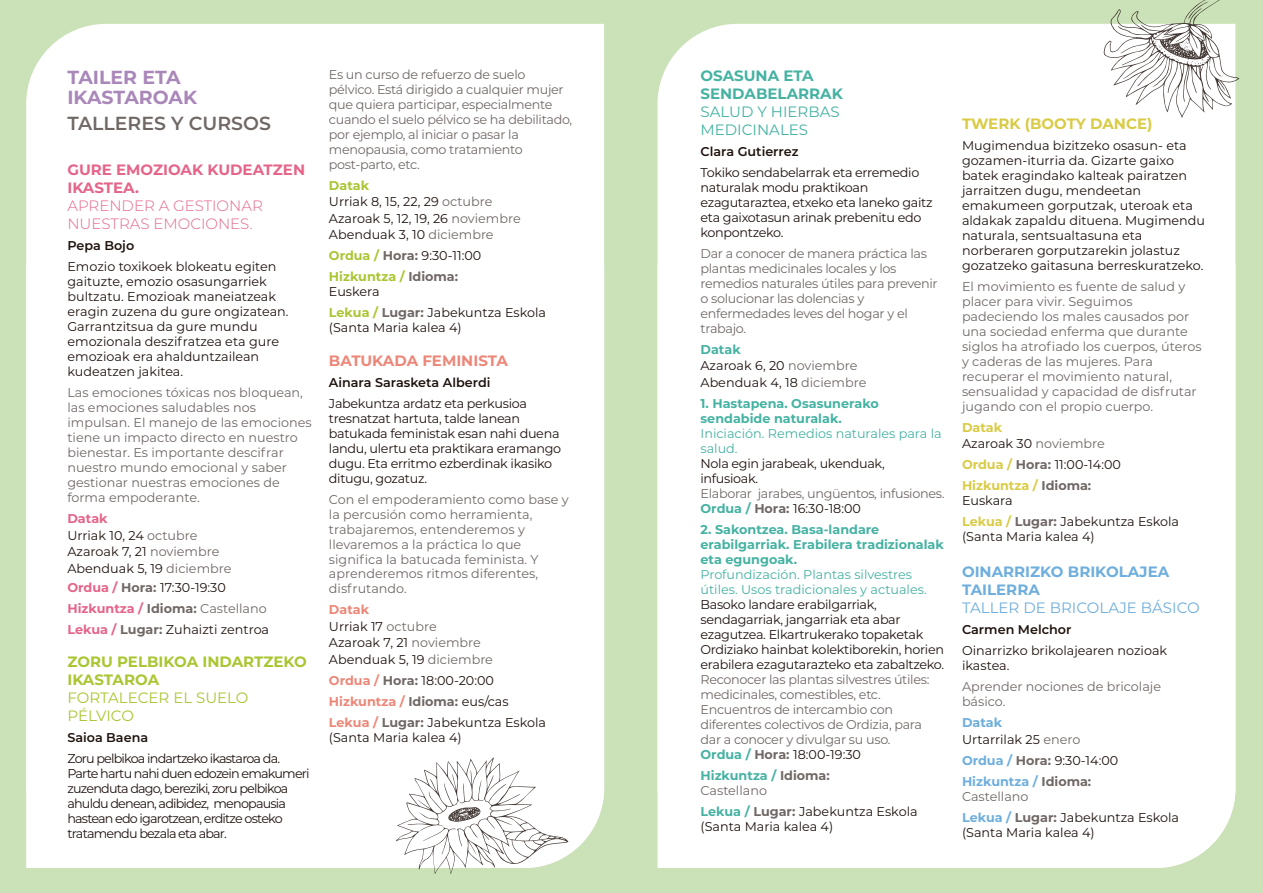
<style>
.page{position:relative;width:1263px;height:893px;background:#fff}
.page>*{position:absolute;margin:0;border:0;box-sizing:border-box;transform-origin:0 0}
.t1{font:700 18.9px/20.2px "Montserrat";color:#a987b9}
.t2{font:600 18.9px "Montserrat";color:rgb(30 18 13/.64)}
.t3{font:300 15px/18px "Montserrat";color:#e56489}
.t4{font:700 15px/18px "Montserrat";color:#a9c632}
.t5{font:700 15px/18px "Montserrat";color:#e56489}
.t6{font:700 15px/18px "Montserrat";color:#6eaedd}
.t7{font:15px/18px "Montserrat";color:#a9c632}
.t8{font:15px/18px "Montserrat";color:#45b2a2}
.t9{font:700 15px/18px "Montserrat";color:#45b2a2}
.t10{font:15px "Montserrat";color:#6eaedd}
.t11{font:700 15px "Montserrat";color:#ec8778}
.t12{font:700 15px "Montserrat";color:#d9cb45}
.t13{font:12.75px/15px "Montserrat";letter-spacing:-.01em;color:#1e120d}
.t14{font:12.75px/15px "Montserrat";letter-spacing:-.01em;color:rgb(30 18 13/.64)}
.t15{font:12.75px/15px "Montserrat";letter-spacing:-.065em;color:#1e120d}
.t16{font:700 12.75px/15px "Montserrat";color:#45b2a2}
.t17{font:12.75px/15px "Montserrat";color:#45b2a2}
.t18{font:600 12.75px "Montserrat";color:#1e120d}
.t19{font:700 12.75px/21px "Montserrat";color:#d9cb45}
.t20{font:700 12.75px/21px "Montserrat";color:#a9c632}
.t21{font:700 12.75px/21px "Montserrat";color:#6eaedd}
.s1{font-weight:700;color:#e56489}
.s2{color:rgb(30 18 13/.64)}
.s3{font-weight:700;color:rgb(30 18 13/.64)}
.s4{font-weight:700;color:#a9c632}
.s5{font-weight:400;color:#1e120d}
.s6{font-weight:700;color:#ec8778}
.s7{font-weight:700;color:#45b2a2}
.s8{font-weight:700}
.s9{color:#1e120d}
.s10{font-weight:400;color:rgb(30 18 13/.64)}
.s11{font-weight:700;color:#d9cb45}
.s12{font-weight:700;color:#6eaedd}
</style>
<div class="page">
<div style="left:0;top:0;width:631px;height:893px;background:#cbe1b7"></div>
<div style="left:26px;top:24px;width:578px;height:241px;background:#fff"></div>
<div style="left:26px;top:265px;width:578px;height:603px;background:#fff"></div>
<div style="left:630px;top:0;width:633px;height:893px;background:#cbe1b7"></div>
<div style="left:657px;top:24px;width:578px;height:241px;background:#fff"></div>
<div style="left:657px;top:265px;width:578px;height:603px;background:#fff"></div>
<svg style="left:1104px;top:0;width:135px;height:118px"></svg>
<svg style="left:396px;top:757px;width:172px;height:117px;background:#ebebe9"></svg>
<h1 class="t1" style="left:67px;top:66px;width:131px">TAILER ETA<br>IKASTAROAK</h1>
<h1 class="t2" style="left:67px;top:110px;width:205px">TALLERES Y CURSOS</h1>
<p class="t5" style="left:67px;top:160px;width:239px">GURE EMOZIOAK KUDEATZEN<br>IKASTEA.</p>
<p class="t3" style="left:67px;top:196px;width:197px">APRENDER A GESTIONAR<br>NUESTRAS EMOCIONES.</p>
<p class="t18" style="left:67px;top:237px;width:68px">Pepa Bojo</p>
<p class="t13" style="left:67px;top:259px;width:223px">Emozio toxikoek blokeatu egiten gaituzte, emozio osasungarriek bultzatu. Emozioak maneiatzeak eragin zuzena du gure ongizatean.<br>Garrantzitsua da gure mundu emozionala deszifratzea eta gure emozioak era ahalduntzailean kudeatzen jakitea.</p>
<p class="t14" style="left:67px;top:385px;width:246px">Las emociones tóxicas nos bloquean, las emociones saludables nos impulsan. El manejo de las emociones tiene un impacto directo en nuestro bienestar. Es importante descifrar nuestro mundo emocional y saber gestionar nuestras emociones de forma empoderante.</p>
<p class="t13" style="left:67px;top:510px;width:166px;line-height:16.5px"><span class="s1">Datak<br></span>Urriak 10, 24 <span class="s2">octubre<br></span>Azaroak 7, 21 <span class="s2">noviembre<br></span>Abenduak 5, 19 <span class="s2">diciembre</span></p>
<p class="t13" style="left:67px;top:577px;width:203px;line-height:21px"><span class="s1">Ordua /</span> <span class="s3">Hora:</span> 17:30-19:30<br><span class="s1">Hizkuntza /</span> <span class="s3">Idioma:</span> <span class="s2">Castellano<br></span><span class="s1">Lekua /</span> <span class="s3">Lugar:</span> Zuhaizti zentroa</p>
<p class="t4" style="left:67px;top:652px;width:241px">ZORU PELBIKOA INDARTZEKO<br>IKASTAROA</p>
<p class="t7" style="left:67px;top:688px;width:183px">FORTALECER EL SUELO<br>PÉLVICO</p>
<p class="t18" style="left:67px;top:729px;width:82px">Saioa Baena</p>
<p class="t15" style="left:67px;top:751px;width:244px">Zoru pelbikoa indartzeko ikastaroa da.<br>Parte hartu nahi duen edozein emakumeri zuzenduta dago, bereziki, zoru pelbikoa ahuldu denean, adibidez, menopausia hastean edo igarotzean, erditze osteko tratamendu bezala eta abar.</p>
<p class="t14" style="left:329px;top:67px;width:245px">Es un curso de refuerzo de suelo pélvico. Está dirigido a cualquier mujer que quiera participar, especialmente cuando el suelo pélvico se ha debilitado, por ejemplo, al iniciar o pasar la menopausia, como tratamiento post-parto, etc.</p>
<p class="t13" style="left:329px;top:177px;width:193px;line-height:16.5px"><span class="s4">Datak<br></span>Urriak 8, 15, 22, 29 <span class="s2">octubre<br></span>Azaroak 5, 12, 19, 26 <span class="s2">noviembre<br></span>Abenduak 3, 10 <span class="s2">diciembre</span></p>
<p class="t20" style="left:329px;top:245px;width:154px">Ordua / <span class="s2">Hora:</span> <span class="s5">9:30-11:00<br></span>Hizkuntza / <span class="s2">Idioma:</span></p>
<p class="t13" style="left:329px;top:281px;width:219px;line-height:21px">Euskera<br><span class="s4">Lekua /</span> <span class="s3">Lugar:</span> Jabekuntza Eskola</p>
<p class="t13" style="left:329px;top:320px;width:134px">(Santa Maria kalea 4)</p>
<p class="t11" style="left:329px;top:349px;width:181px">BATUKADA FEMINISTA</p>
<p class="t18" style="left:329px;top:373px;width:163px">Ainara Sarasketa Alberdi</p>
<p class="t13" style="left:329px;top:395px;width:234px">Jabekuntza ardatz eta perkusioa tresnatzat hartuta, talde lanean batukada feministak esan nahi duena landu, ulertu eta praktikara eramango dugu. Eta erritmo ezberdinak ikasiko ditugu, gozatuz.</p>
<p class="t14" style="left:329px;top:491px;width:241px">Con el empoderamiento como base y la percusión como herramienta, trabajaremos, entenderemos y llevaremos a la práctica lo que significa la batucada feminista. Y aprenderemos ritmos diferentes, disfrutando.</p>
<p class="t13" style="left:329px;top:601px;width:166px;line-height:16.5px"><span class="s6">Datak<br></span>Urriak 17 <span class="s2">octubre<br></span>Azaroak 7, 21 <span class="s2">noviembre<br></span>Abenduak 5, 19 <span class="s2">diciembre</span></p>
<p class="t13" style="left:329px;top:669px;width:219px;line-height:21px"><span class="s6">Ordua /</span> <span class="s3">Hora:</span> 18:00-20:00<br><span class="s6">Hizkuntza /</span> <span class="s3">Idioma:</span> eus/cas<br><span class="s6">Lekua /</span> <span class="s3">Lugar:</span> Jabekuntza Eskola</p>
<p class="t13" style="left:329px;top:729px;width:134px">(Santa Maria kalea 4)</p>
<p class="t9" style="left:700px;top:66px;width:144px">OSASUNA ETA<br>SENDABELARRAK</p>
<p class="t8" style="left:700px;top:102px;width:141px">SALUD Y HIERBAS<br>MEDICINALES</p>
<p class="t18" style="left:700px;top:142px;width:99px">Clara Gutierrez</p>
<p class="t13" style="left:700px;top:164px;width:234px">Tokiko sendabelarrak eta erremedio naturalak modu praktikoan ezagutaraztea, etxeko eta laneko gaitz eta gaixotasun arinak prebenitu edo konpontzeko.</p>
<p class="t14" style="left:700px;top:245px;width:239px">Dar a conocer de manera práctica las plantas medicinales locales y los remedios naturales útiles para prevenir o solucionar las dolencias y enfermedades leves del hogar y el trabajo.</p>
<p class="t13" style="left:700px;top:340px;width:167px;line-height:16.5px"><span class="s7">Datak<br></span>Azaroak 6, 20 <span class="s2">noviembre<br></span>Abenduak 4, 18 <span class="s2">diciembre</span></p>
<p class="t16" style="left:700px;top:395px;width:180px">1. Hastapena. Osasunerako sendabide naturalak.</p>
<p class="t17" style="left:700px;top:425px;width:243px">Iniciación. Remedios naturales para la salud.</p>
<p class="t13" style="left:700px;top:455px;width:186px">Nola egin jarabeak, ukenduak, infusioak.</p>
<p class="t14" style="left:700px;top:485px;width:245px">Elaborar jarabes, ungüentos, infusiones.<br><span class="s7">Ordua /</span> <span class="s8">Hora:</span> <span class="s9">16:30-18:00</span></p>
<p class="t16" style="left:700px;top:521px;width:245px">2. Sakontzea. Basa-landare erabilgarriak. Erabilera tradizionalak eta egungoak.</p>
<p class="t17" style="left:700px;top:566px;width:228px">Profundización. Plantas silvestres útiles. Usos tradicionales y actuales.</p>
<p class="t13" style="left:700px;top:596px;width:245px">Basoko landare erabilgarriak, sendagarriak, jangarriak eta abar ezagutzea. Elkartrukerako topaketak Ordiziako hainbat kolektiborekin, horien erabilera ezagutarazteko eta zabaltzeko.</p>
<p class="t14" style="left:700px;top:671px;width:230px">Reconocer las plantas silvestres útiles: medicinales, comestibles, etc.<br>Encuentros de intercambio con diferentes colectivos de Ordizia, para dar a conocer y divulgar su uso.<br><span class="s7">Ordua /</span> <span class="s8">Hora:</span> <span class="s9">18:00-19:30</span></p>
<p class="t16" style="left:700px;top:767px;width:131px">Hizkuntza / <span class="s2">Idioma:<br></span><span class="s10">Castellano</span></p>
<p class="t13" style="left:700px;top:803px;width:219px"><span class="s7">Lekua /</span> <span class="s3">Lugar:</span> Jabekuntza Eskola (Santa Maria kalea 4)</p>
<p class="t12" style="left:962px;top:113px;width:192px">TWERK (BOOTY DANCE)</p>
<p class="t13" style="left:962px;top:137px;width:245px">Mugimendua bizitzeko osasun- eta gozamen-iturria da. Gizarte gaixo batek eragindako kalteak pairatzen jarraitzen dugu, mendeetan emakumeen gorputzak, uteroak eta aldakak zapaldu dituena. Mugimendu naturala, sentsualtasuna eta norberaren gorputzarekin jolastuz gozatzeko gaitasuna berreskuratzeko.</p>
<p class="t14" style="left:962px;top:278px;width:241px">El movimiento es fuente de salud y placer para vivir. Seguimos padeciendo los males causados por una sociedad enferma que durante siglos ha atrofiado los cuerpos, úteros y caderas de las mujeres. Para recuperar el movimiento natural, sensualidad y capacidad de disfrutar jugando con el propio cuerpo.</p>
<p class="t13" style="left:962px;top:418px;width:144px;line-height:16.5px"><span class="s11">Datak<br></span>Azaroak 30 <span class="s2">noviembre</span></p>
<p class="t19" style="left:962px;top:453px;width:160px">Ordua / <span class="s2">Hora:</span> <span class="s5">11:00-14:00<br></span>Hizkuntza / <span class="s2">Idioma:</span></p>
<p class="t13" style="left:962px;top:490px;width:219px;line-height:21px">Euskara<br><span class="s11">Lekua /</span> <span class="s3">Lugar:</span> Jabekuntza Eskola</p>
<p class="t13" style="left:962px;top:529px;width:134px">(Santa Maria kalea 4)</p>
<p class="t6" style="left:962px;top:562px;width:209px">OINARRIZKO BRIKOLAJEA<br>TAILERRA</p>
<p class="t10" style="left:962px;top:598px;width:239px">TALLER DE BRICOLAJE BÁSICO</p>
<p class="t18" style="left:962px;top:621px;width:111px">Carmen Melchor</p>
<p class="t13" style="left:962px;top:643px;width:207px">Oinarrizko brikolajearen nozioak ikastea.</p>
<p class="t14" style="left:962px;top:679px;width:201px">Aprender nociones de bricolaje básico.</p>
<p class="t13" style="left:962px;top:714px;width:120px;line-height:16.5px"><span class="s12">Datak<br></span>Urtarrilak 25 <span class="s2">enero</span></p>
<p class="t21" style="left:962px;top:749px;width:158px">Ordua / <span class="s2">Hora:</span> <span class="s5">9:30-14:00<br></span>Hizkuntza / <span class="s2">Idioma:</span></p>
<p class="t13" style="left:962px;top:785px;width:219px;line-height:21px"><span class="s2">Castellano<br></span><span class="s12">Lekua /</span> <span class="s3">Lugar:</span> Jabekuntza Eskola</p>
<p class="t13" style="left:962px;top:824px;width:134px">(Santa Maria kalea 4)</p>
</div>
